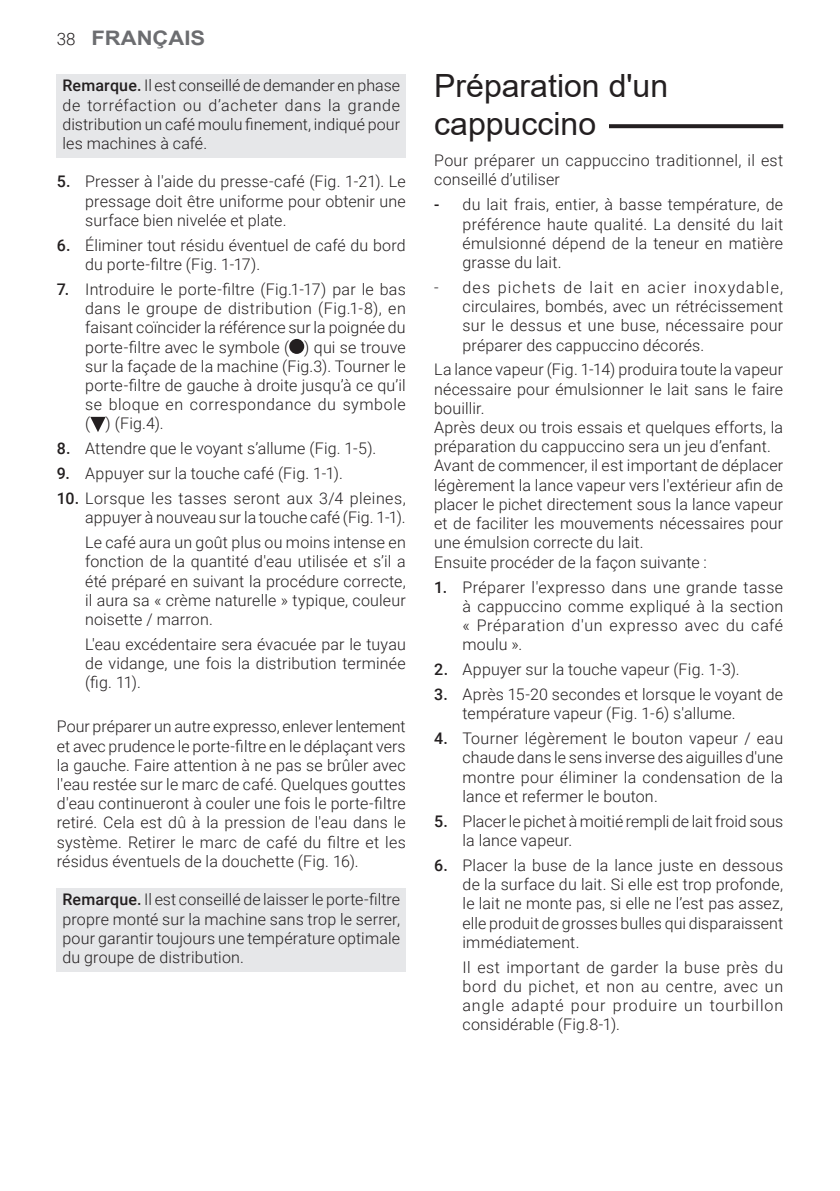
<style>
.page{position:relative;width:840px;height:1191px;background:#fff}
.page>*{position:absolute;margin:0;border:0;box-sizing:border-box;transform-origin:0 0}
.Titolo{font:32px/38.4px "Arial";color:#231f20}
.t1{font:700 20px "Arial";color:#6c6d70;scale:1.1 1}
.Rientro_negativo{font:300 16px/19.2px "Roboto";letter-spacing:.01em;color:#231f20;text-align:justify}
.Corpo_testo{font:300 16px/19.2px "Roboto";letter-spacing:.01em;color:#231f20;text-align:justify}
.prosegue_rientro_negativo{font:300 16px/19.2px "Roboto";letter-spacing:.01em;color:#231f20;text-align:justify}
.Corpo_testo_Obliquo{font:300 16px/19.2px "Roboto";letter-spacing:.005em;color:#231f20;text-align:justify}
.s1{font-family:"Roboto";font-weight:300;font-size:17px;color:#231f20}
.s2{font-weight:500}
</style>
<div class="page">
<div style="left:57px;top:74px;width:348px;height:84px;background:#e6e7e9"></div>
<div style="left:57px;top:888px;width:349px;height:83px;background:#e6e7e9"></div>
<div style="left:289px;top:339px;width:15px;height:15px;background:#231f20;border-radius:50%"></div>
<svg style="left:90px;top:417px;width:16px;height:15px"></svg>
<svg style="left:609px;top:124px;width:173px;height:4px"></svg>
<p class="t1" style="left:57px;top:24px;width:136px"><span class="s1">38</span> FRANÇAIS</p>
<p class="Corpo_testo_Obliquo" style="left:62px;top:75px;width:339px"><span class="s2">Remarque.</span> Il est conseillé de demander en phase de torréfaction ou d’acheter dans la grande distribution un café moulu finement, indiqué pour les machines à café.</p>
<p class="Rientro_negativo" style="left:85px;top:171px;width:322px;text-indent:-28px"><span class="s2">5.</span> Presser à l'aide du presse-café (Fig. 1-21). Le pressage doit être uniforme pour obtenir une surface bien nivelée et plate.</p>
<p class="Rientro_negativo" style="left:85px;top:235px;width:322px;text-indent:-28px"><span class="s2">6.</span> Éliminer tout résidu éventuel de café du bord du porte-filtre (Fig. 1-17).</p>
<p class="Rientro_negativo" style="left:85px;top:279px;width:322px;text-indent:-28px"><span class="s2">7.</span> Introduire le porte-filtre (Fig.1-17) par le bas dans le groupe de distribution (Fig.1-8), en faisant coïncider la référence sur la poignée du porte-filtre avec le symbole ( ) qui se trouve sur la façade de la machine (Fig.3). Tourner le porte-filtre de gauche à droite jusqu’à ce qu’il se bloque en correspondance du symbole ( ) (Fig.4).</p>
<p class="Rientro_negativo" style="left:57px;top:438px;width:321px"><span class="s2">8.</span> Attendre que le voyant s’allume (Fig. 1-5).</p>
<p class="Rientro_negativo" style="left:57px;top:463px;width:287px"><span class="s2">9.</span> Appuyer sur la touche café (Fig. 1-1).</p>
<p class="Rientro_negativo" style="left:57px;top:488px;width:350px;text-align:right"><span class="s2">10.</span> Lorsque les tasses seront aux 3/4 pleines, appuyer à nouveau sur la touche café (Fig. 1-1).</p>
<p class="prosegue_rientro_negativo" style="left:85px;top:532px;width:322px">Le café aura un goût plus ou moins intense en fonction de la quantité d'eau utilisée et s’il a été préparé en suivant la procédure correcte, il aura sa « crème naturelle » typique, couleur noisette / marron.</p>
<p class="prosegue_rientro_negativo" style="left:85px;top:634px;width:322px">L'eau excédentaire sera évacuée par le tuyau de vidange, une fois la distribution terminée (fig. 11).</p>
<p class="Corpo_testo" style="left:57px;top:716px;width:350px">Pour préparer un autre expresso, enlever lentement et avec prudence le porte-filtre en le déplaçant vers la gauche. Faire attention à ne pas se brûler avec l'eau restée sur le marc de café. Quelques gouttes d'eau continueront à couler une fois le porte-filtre retiré. Cela est dû à la pression de l'eau dans le système. Retirer le marc de café du filtre et les résidus éventuels de la douchette (Fig. 16).</p>
<p class="Corpo_testo" style="left:62px;top:889px;width:339px"><span class="s2">Remarque.</span> Il est conseillé de laisser le porte-filtre propre monté sur la machine sans trop le serrer, pour garantir toujours une température optimale du groupe de distribution.</p>
<p class="Titolo" style="left:434px;top:66px;width:235px">Préparation d'un cappuccino</p>
<p class="Corpo_testo" style="left:434px;top:150px;width:350px">Pour préparer un cappuccino traditionnel, il est conseillé d’utiliser</p>
<p class="Rientro_negativo" style="left:462px;top:194px;width:322px;text-indent:-28px"><span class="s2">-</span> du lait frais, entier, à basse température, de préférence haute qualité. La densité du lait émulsionné dépend de la teneur en matière grasse du lait.</p>
<p class="Rientro_negativo" style="left:462px;top:277px;width:322px;text-indent:-28px">- des pichets de lait en acier inoxydable, circulaires, bombés, avec un rétrécissement sur le dessus et une buse, nécessaire pour préparer des cappuccino décorés.</p>
<p class="Corpo_testo" style="left:434px;top:359px;width:350px">La lance vapeur (Fig. 1-14) produira toute la vapeur nécessaire pour émulsionner le lait sans le faire bouillir.</p>
<p class="Corpo_testo" style="left:434px;top:417px;width:350px">Après deux ou trois essais et quelques efforts, la préparation du cappuccino sera un jeu d’enfant.</p>
<p class="Corpo_testo" style="left:434px;top:455px;width:350px">Avant de commencer, il est important de déplacer légèrement la lance vapeur vers l'extérieur afin de placer le pichet directement sous la lance vapeur et de faciliter les mouvements nécessaires pour une émulsion correcte du lait.</p>
<p class="Corpo_testo" style="left:434px;top:551px;width:274px">Ensuite procéder de la façon suivante :</p>
<p class="Rientro_negativo" style="left:462px;top:577px;width:322px;text-indent:-28px"><span class="s2">1.</span> Préparer l'expresso dans une grande tasse à cappuccino comme expliqué à la section « Préparation d'un expresso avec du café moulu ».</p>
<p class="Rientro_negativo" style="left:434px;top:659px;width:307px"><span class="s2">2.</span> Appuyer sur la touche vapeur (Fig. 1-3).</p>
<p class="Rientro_negativo" style="left:462px;top:684px;width:322px;text-indent:-28px"><span class="s2">3.</span> Après 15-20 secondes et lorsque le voyant de température vapeur (Fig. 1-6) s'allume.</p>
<p class="Rientro_negativo" style="left:462px;top:728px;width:322px;text-indent:-28px"><span class="s2">4.</span> Tourner légèrement le bouton vapeur / eau chaude dans le sens inverse des aiguilles d'une montre pour éliminer la condensation de la lance et refermer le bouton.</p>
<p class="Rientro_negativo" style="left:462px;top:811px;width:322px;text-indent:-28px"><span class="s2">5.</span> Placer le pichet à moitié rempli de lait froid sous la lance vapeur.</p>
<p class="Rientro_negativo" style="left:462px;top:855px;width:322px;text-indent:-28px"><span class="s2">6.</span> Placer la buse de la lance juste en dessous de la surface du lait. Si elle est trop profonde, le lait ne monte pas, si elle ne l’est pas assez, elle produit de grosses bulles qui disparaissent immédiatement.</p>
<p class="prosegue_rientro_negativo" style="left:462px;top:956px;width:322px">Il est important de garder la buse près du bord du pichet, et non au centre, avec un angle adapté pour produire un tourbillon considérable (Fig.8-1).</p>
</div>
